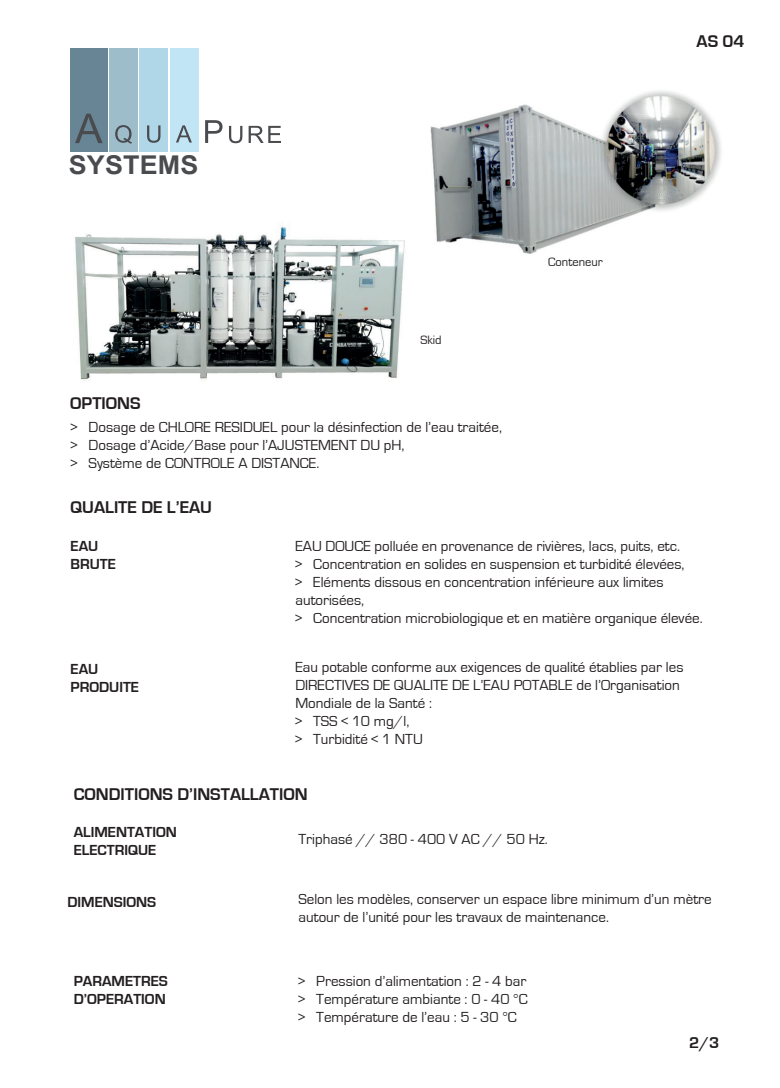
<style>
.page{position:relative;width:780px;height:1088px;background:#fff}
.page>*{position:absolute;margin:0;border:0;box-sizing:border-box;transform-origin:0 0}
.t1{font:700 25.88px "Arial";letter-spacing:.005em;color:#4a4b4e;scale:1.04 1}
.t2{font:700 17.5px "Eurostile";color:#231f20}
.t3{font:700 16.25px "Eurostile";color:#231f20}
.t4{font:15px/18px "Eurostile";color:#231f20}
.t5{font:700 15px/18px "Eurostile";color:#231f20}
.t6{font:12.5px "Eurostile";color:#231f20}
</style>
<div class="page">
<div style="left:70px;top:49px;width:38px;height:103px;background:#688595"></div>
<div style="left:109px;top:49px;width:29px;height:103px;background:#9ebdca"></div>
<div style="left:140px;top:48px;width:28px;height:104px;background:#afd7e8"></div>
<div style="left:170px;top:48px;width:28px;height:104px;background:#c2e5f5"></div>
<svg style="left:75px;top:114px;width:28px;height:29px"></svg>
<svg style="left:115px;top:125px;width:17px;height:19px"></svg>
<svg style="left:176px;top:125px;width:16px;height:17px"></svg>
<svg style="left:147px;top:125px;width:13px;height:18px"></svg>
<svg style="left:205px;top:120px;width:17px;height:23px"></svg>
<svg style="left:229px;top:126px;width:13px;height:17px"></svg>
<svg style="left:248px;top:126px;width:33px;height:17px"></svg>
<img style="left:430px;top:91px;width:291px;height:163px">
<img style="left:75px;top:222px;width:330px;height:159px">
<h1 class="t1" style="left:69px;top:148px;width:126px">SYSTEMS</h1>
<p class="t6" style="left:420px;top:333px;width:23px">Skid</p>
<p class="t2" style="left:70px;top:393px;width:72px">OPTIONS</p>
<p class="t4" style="left:71px;top:418px;width:432px">&gt; Dosage de CHLORE RESIDUEL pour la désinfection de l’eau traitée, &gt; Dosage d’Acide/Base pour l’AJUSTEMENT DU pH,<br>&gt; Système de CONTROLE A DISTANCE.</p>
<p class="t2" style="left:71px;top:498px;width:143px">QUALITE DE L’EAU</p>
<p class="t6" style="left:548px;top:255px;width:56px">Conteneur</p>
<p class="t2" style="left:696px;top:32px;width:49px">AS 04</p>
<p class="t5" style="left:71px;top:538px;width:47px">EAU<br>BRUTE</p>
<p class="t4" style="left:295px;top:538px;width:408px">EAU DOUCE polluée en provenance de rivières, lacs, puits, etc.<br>&gt; Concentration en solides en suspension et turbidité élevées,<br>&gt; Eléments dissous en concentration inférieure aux limites autorisées,<br>&gt; Concentration microbiologique et en matière organique élevée.</p>
<p class="t5" style="left:71px;top:660px;width:70px">EAU<br>PRODUITE</p>
<p class="t4" style="left:295px;top:658px;width:389px">Eau potable conforme aux exigences de qualité établies par les DIRECTIVES DE QUALITE DE L’EAU POTABLE de l’Organisation Mondiale de la Santé :<br>&gt; TSS &lt; 10 mg/l,<br>&gt; Turbidité &lt; 1 NTU</p>
<p class="t2" style="left:74px;top:785px;width:235px">CONDITIONS D’INSTALLATION</p>
<p class="t5" style="left:74px;top:823px;width:105px">ALIMENTATION<br>ELECTRIQUE</p>
<p class="t4" style="left:298px;top:831px;width:250px">Triphasé // 380 - 400 V AC // 50 Hz.</p>
<p class="t5" style="left:67px;top:893px;width:90px">DIMENSIONS</p>
<p class="t4" style="left:298px;top:890px;width:414px">Selon les modèles, conserver un espace libre minimum d’un mètre autour de l’unité pour les travaux de maintenance.</p>
<p class="t5" style="left:74px;top:972px;width:96px">PARAMETRES<br>D’OPERATION</p>
<p class="t4" style="left:298px;top:972px;width:231px;text-align:justify">&gt; Pression d’alimentation : 2 - 4 bar &gt; Température ambiante : 0 - 40 °C &gt; Température de l’eau : 5 - 30 °C</p>
<p class="t3" style="left:689px;top:1033px;width:32px">2/3</p>
</div>
